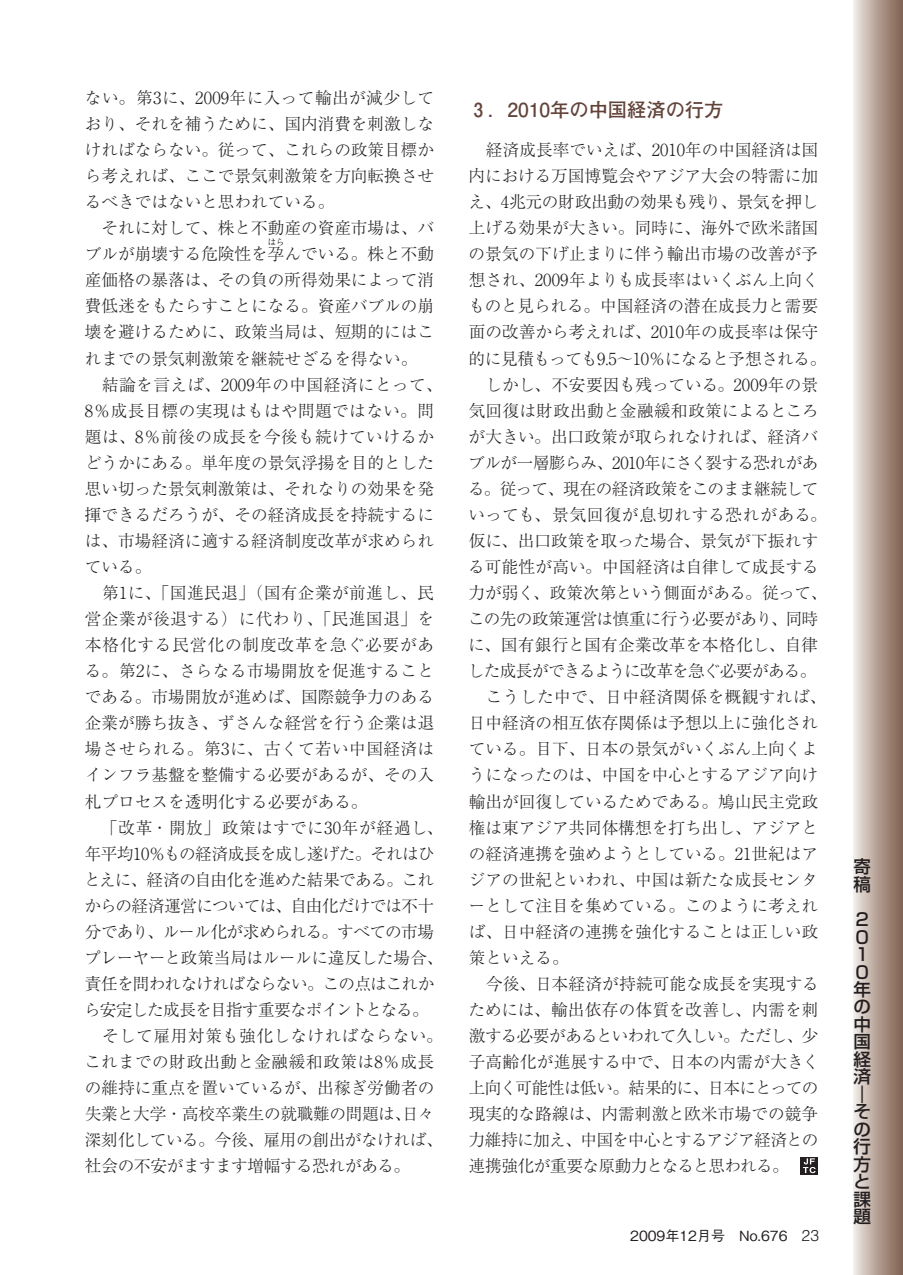
<style>
.page{position:relative;width:903px;height:1275px;background:#fff}
.page>*{position:absolute;margin:0;border:0;box-sizing:border-box;transform-origin:0 0}
.寄稿タテ-タイトル大{font:700 19.25px "Futo Go B101 Pr 5";color:#624339}
.t1{font:500 17.5px/17.5px "Shin Go Pr 5";color:#231f20}
.寄稿タテ-本文{font:300 16.62px/26.1px "Ryumin Pr 5";color:#231f20}
.寄稿タテ-本文-2{font:300 16.62px/26.1px "Ryumin Pr 5";letter-spacing:-.035em;color:#231f20}
.t2{font:500 14px "Gothic BBB Pr 5";color:#231f20}
.寄稿タテ-本文-3{font:300 8.4px "Ryumin Pr 5";color:#231f20}
.s1{font-family:"Helvetica";font-weight:300;font-size:15.75px}
</style>
<div class="page">
<div style="left:853px;top:0;width:50px;height:1275px;background:linear-gradient(to right,#efe7e2,#7f5f4f)"></div>
<div style="left:801px;top:1157px;width:17px;height:17px;background:#231f20"></div>
<svg style="left:803px;top:1158px;width:12px;height:15px"></svg>
<p class="寄稿タテ-本文" style="left:85px;top:83px;width:351px;text-align:justify">ない。第3に、2009年に入って輸出が減少しており、それを補うために、国内消費を刺激しなければならない。従って、これらの政策目標から考えれば、ここで景気刺激策を方向転換させるべきではないと思われている。</p>
<p class="寄稿タテ-本文" style="left:85px;top:214px;width:351px">　それに対して、株と不動産の資産市場は、バブルが崩壊する危険性を孕んでいる。株と不動</p>
<p class="寄稿タテ-本文-3" style="left:268px;top:235px;width:18px">はら</p>
<p class="寄稿タテ-本文" style="left:85px;top:266px;width:351px;text-align:justify">産価格の暴落は、その負の所得効果によって消費低迷をもたらすことになる。資産バブルの崩壊を避けるために、政策当局は、短期的にはこれまでの景気刺激策を継続せざるを得ない。</p>
<p class="寄稿タテ-本文" style="left:85px;top:370px;width:359px">　結論を言えば、2009年の中国経済にとって、<br>8％成長目標の実現はもはや問題ではない。問題は、8％前後の成長を今後も続けていけるかどうかにある。単年度の景気浮揚を目的とした思い切った景気刺激策は、それなりの効果を発揮できるだろうが、その経済成長を持続するには、市場経済に適する経済制度改革が求められている。</p>
<p class="寄稿タテ-本文" style="left:85px;top:578px;width:351px;text-align:justify">　第1に、「国進民退」（国有企業が前進し、民営企業が後退する）に代わり、「民進国退」を本格化する民営化の制度改革を急ぐ必要がある。第2に、さらなる市場開放を促進することである。市場開放が進めば、国際競争力のある企業が勝ち抜き、ずさんな経営を行う企業は退場させられる。第3に、古くて若い中国経済はインフラ基盤を整備する必要があるが、その入札プロセスを透明化する必要がある。</p>
<p class="寄稿タテ-本文-2" style="left:84px;top:813px;width:361px">　「改革・開放」政策はすでに30年が経過し、年平均10％もの経済成長を成し遂げた。それはひとえに、経済の自由化を進めた結果である。これからの経済運営については、自由化だけでは不十分であり、ルール化が求められる。すべての市場プレーヤーと政策当局はルールに違反した場合、責任を問われなければならない。この点はこれから安定した成長を目指す重要なポイントとなる。</p>
<p class="寄稿タテ-本文" style="left:85px;top:1021px;width:360px">　そして雇用対策も強化しなければならない。これまでの財政出動と金融緩和政策は8％成長の維持に重点を置いているが、出稼ぎ労働者の失業と大学・高校卒業生の就職難の問題は、日々深刻化している。今後、雇用の創出がなければ、社会の不安がますます増幅する恐れがある。</p>
<p class="寄稿タテ-タイトル大" style="left:469px;top:94px;width:256px">₃．2010年の中国経済の行方</p>
<p class="寄稿タテ-本文" style="left:468px;top:136px;width:359px">　経済成長率でいえば、2010年の中国経済は国内における万国博覧会やアジア大会の特需に加え、4兆元の財政出動の効果も残り、景気を押し上げる効果が大きい。同時に、海外で欧米諸国の景気の下げ止まりに伴う輸出市場の改善が予想され、2009年よりも成長率はいくぶん上向くものと見られる。中国経済の潜在成長力と需要面の改善から考えれば、2010年の成長率は保守的に見積もっても9.5〜10％になると予想される。</p>
<p class="寄稿タテ-本文" style="left:468px;top:370px;width:361px">　しかし、不安要因も残っている。2009年の景気回復は財政出動と金融緩和政策によるところが大きい。出口政策が取られなければ、経済バブルが一層膨らみ、2010年にさく裂する恐れがある。従って、現在の経済政策をこのまま継続していっても、景気回復が息切れする恐れがある。仮に、出口政策を取った場合、景気が下振れする可能性が高い。中国経済は自律して成長する力が弱く、政策次第という側面がある。従って、この先の政策運営は慎重に行う必要があり、同時に、国有銀行と国有企業改革を本格化し、自律した成長ができるように改革を急ぐ必要がある。</p>
<p class="寄稿タテ-本文" style="left:469px;top:683px;width:359px">　こうした中で、日中経済関係を概観すれば、日中経済の相互依存関係は予想以上に強化されている。目下、日本の景気がいくぶん上向くようになったのは、中国を中心とするアジア向け輸出が回復しているためである。鳩山民主党政権は東アジア共同体構想を打ち出し、アジアとの経済連携を強めようとしている。21世紀はアジアの世紀といわれ、中国は新たな成長センターとして注目を集めている。このように考えれば、日中経済の連携を強化することは正しい政策といえる。</p>
<p class="寄稿タテ-本文" style="left:468px;top:969px;width:352px;text-align:justify">　今後、日本経済が持続可能な成長を実現するためには、輸出依存の体質を改善し、内需を刺激する必要があるといわれて久しい。ただし、少子高齢化が進展する中で、日本の内需が大きく上向く可能性は低い。結果的に、日本にとっての現実的な路線は、内需刺激と欧米市場での競争力維持に加え、中国を中心とするアジア経済との連携強化が重要な原動力となると思われる。</p>
<p class="t2" style="left:630px;top:1224px;width:190px">2009年12月号　No.676　<span class="s1">23</span></p>
<p class="t1" style="left:853px;top:856px;width:18px">寄稿</p>
<p class="t1" style="left:853px;top:909px;width:19px">２<br>０<br>１<br>０年の中国経済︱その行方と課題</p>
</div>
